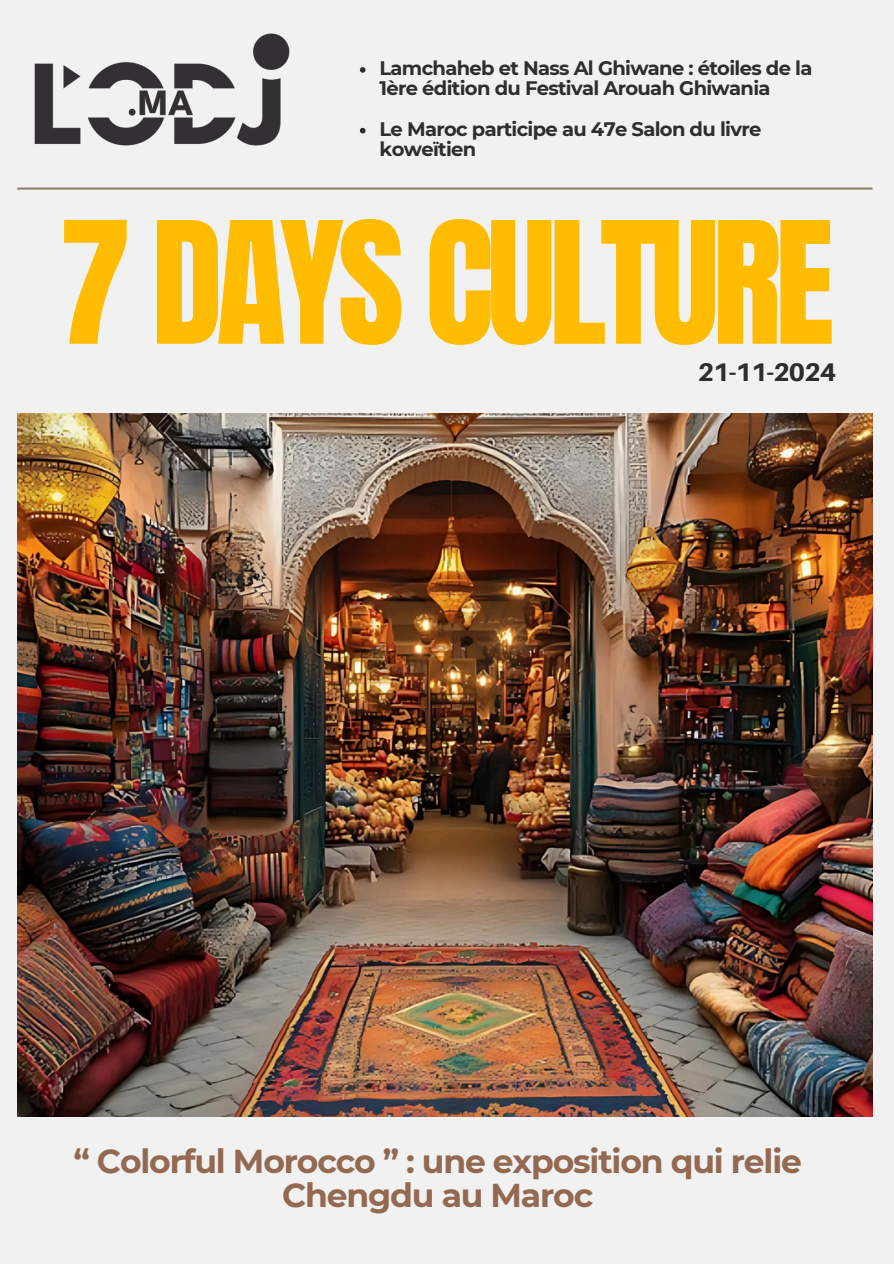
<style>
.page{position:relative;width:894px;height:1264px;background:#fff}
.page>*{position:absolute;margin:0;border:0;box-sizing:border-box;transform-origin:0 0}
.t1{font:144px "Anton";letter-spacing:-.045em;color:#ffbc00}
.t2{font:700 33px/34.8px "Montserrat";letter-spacing:-.035em;color:#936951;text-align:center}
.t3{font:800 25.5px "Aileron";letter-spacing:-.035em;color:#2e2e2e}
.t4{font:700 19.5px/20.2px "Montserrat";letter-spacing:-.035em;color:#2e2e2e}
</style>
<div class="page">
<div style="left:0;top:0;width:893px;height:1263px;background:#f1f1f1"></div>
<img style="left:17px;top:414px;width:855px;height:702px">
<hr style="left:17px;top:187px;width:855px;height:3px;background:#908a71">
<img style="left:34px;top:33px;width:256px;height:113px">
<svg style="left:360px;top:67px;width:5px;height:6px"></svg>
<svg style="left:360px;top:128px;width:5px;height:5px"></svg>
<img style="left:34px;top:827px;width:839px;height:290px">
<h3 class="t4" style="left:379px;top:58px;width:434px">Lamchaheb et Nass Al Ghiwane : étoiles de la<br>1ère édition du Festival Arouah Ghiwania</h3>
<h2 class="t4" style="left:379px;top:119px;width:383px">Le Maroc participe au 47e Salon du livre koweïtien</h2>
<p class="t1" style="left:59px;top:180px;width:776px">7 DAYS CULTURE</p>
<p class="t3" style="left:697px;top:356px;width:140px">21-11-2024</p>
<h1 class="t2" style="left:73px;top:1143px;width:729px">“ Colorful Morocco ” : une exposition qui relie<br>Chengdu au Maroc</h1>
</div>
